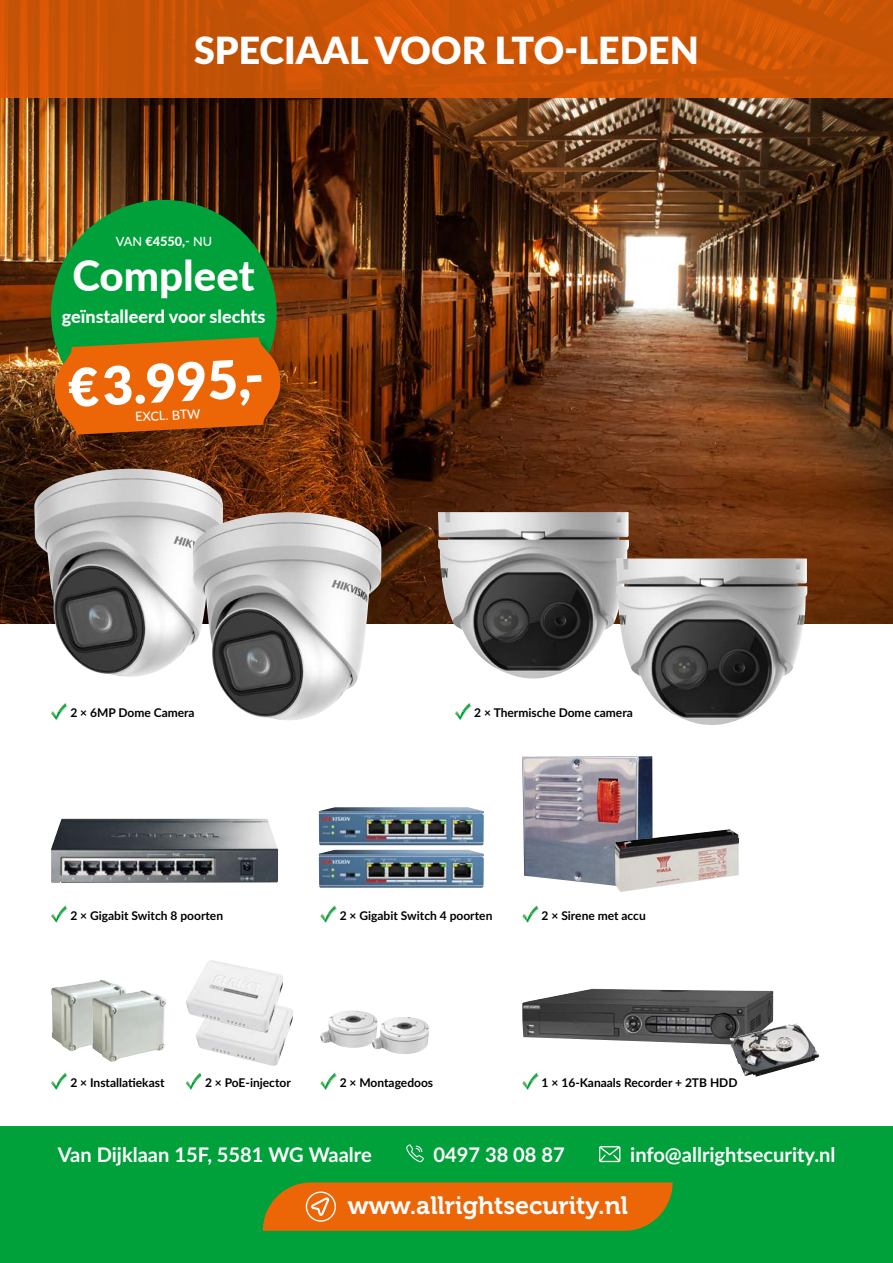
<style>
.page{position:relative;width:893px;height:1263px;background:#fff}
.page>*{position:absolute;margin:0;border:0;box-sizing:border-box;transform-origin:0 0}
.t1{font:900 52.95px "Lato";color:#fff}
.t2{font:800 42px "Lato";color:#fff}
.t3{font:900 37.5px "Lato";color:#fff}
.t4{font:25.05px "Museo 700";color:#fff}
.t5{font:700 20.1px "Lato";color:#fff}
.t6{font:800 18px "Lato";color:#fff}
.t7{font:800 12.75px "Lato";color:#fff}
.t8{font:500 12.75px "Lato";color:#fff}
.t9{font:700 12px "Lato";color:#000}
.s1{font-weight:500}
</style>
<div class="page">
<img style="left:0;top:98px;width:893px;height:526px">
<img style="left:522px;top:989px;width:251px;height:56px">
<div style="left:0;top:1127px;width:893px;height:136px;background:#00a13a"></div>
<svg style="left:263px;top:1182px;width:410px;height:49px;background:#dd6b0e"></svg>
<svg style="left:406px;top:1144px;width:18px;height:18px"></svg>
<svg style="left:599px;top:1146px;width:21px;height:16px"></svg>
<svg style="left:455px;top:703px;width:17px;height:18px"></svg>
<img style="left:459px;top:706px;width:12px;height:14px">
<svg style="left:320px;top:1073px;width:17px;height:17px"></svg>
<img style="left:324px;top:1075px;width:12px;height:14px">
<svg style="left:186px;top:1072px;width:16px;height:18px"></svg>
<img style="left:190px;top:1075px;width:11px;height:14px">
<svg style="left:51px;top:1072px;width:17px;height:18px"></svg>
<img style="left:55px;top:1075px;width:12px;height:14px">
<svg style="left:522px;top:1073px;width:17px;height:17px"></svg>
<img style="left:526px;top:1075px;width:12px;height:14px">
<svg style="left:51px;top:703px;width:17px;height:18px"></svg>
<img style="left:55px;top:706px;width:12px;height:14px">
<svg style="left:522px;top:905px;width:17px;height:18px"></svg>
<img style="left:526px;top:908px;width:12px;height:14px">
<svg style="left:320px;top:905px;width:17px;height:18px"></svg>
<img style="left:324px;top:908px;width:12px;height:14px">
<svg style="left:51px;top:905px;width:17px;height:18px"></svg>
<img style="left:55px;top:908px;width:12px;height:14px">
<div style="left:51px;top:200px;width:226px;height:225px;background:#00a13a;border-radius:50%"></div>
<div style="left:55px;top:337px;width:237px;height:109px;background:#000;opacity:.25"></div>
<svg style="left:53px;top:337px;width:229px;height:98px;background:#cd630c"></svg>
<img style="left:320px;top:1010px;width:55px;height:38px">
<img style="left:372px;top:1017px;width:57px;height:37px">
<img style="left:730px;top:1023px;width:89px;height:53px">
<img style="left:51px;top:818px;width:227px;height:65px">
<img style="left:438px;top:512px;width:191px;height:166px">
<img style="left:616px;top:558px;width:191px;height:167px">
<img style="left:319px;top:807px;width:165px;height:38px">
<img style="left:319px;top:849px;width:165px;height:39px">
<img style="left:196px;top:1007px;width:97px;height:59px">
<img style="left:186px;top:960px;width:98px;height:72px">
<img style="left:522px;top:756px;width:131px;height:130px">
<img style="left:615px;top:829px;width:124px;height:63px">
<img style="left:51px;top:980px;width:75px;height:71px">
<img style="left:92px;top:990px;width:74px;height:72px">
<img style="left:34px;top:469px;width:189px;height:208px">
<img style="left:193px;top:512px;width:188px;height:208px">
<svg style="left:0;top:0;width:893px;height:98px;background:#cb5506"></svg>
<h3 class="t3" style="left:194px;top:22px;width:506px">SPECIAAL VOOR LTO-LEDEN</h3>
<p class="t7" style="left:116px;top:231px;width:98px"><span class="s1">VAN</span> €4550,- <span class="s1">NU</span></p>
<h2 class="t2" style="left:72px;top:245px;width:184px">Compleet</h2>
<h3 class="t6" style="left:62px;top:303px;width:205px">geïnstalleerd voor slechts</h3>
<h1 class="t1" style="left:66px;top:348px;width:198px;rotate:-3deg">€ 3.995,-</h1>
<p class="t8" style="left:135px;top:408px;width:67px;rotate:-3deg">EXCL. BTW</p>
<p class="t9" style="left:70px;top:704px;width:126px">2 × 6MP Dome Camera</p>
<p class="t9" style="left:474px;top:704px;width:160px">2 × Thermische Dome camera</p>
<p class="t9" style="left:70px;top:907px;width:154px">2 × Gigabit Switch 8 poorten</p>
<p class="t9" style="left:340px;top:907px;width:154px">2 × Gigabit Switch 4 poorten</p>
<p class="t9" style="left:542px;top:907px;width:106px">2 × Sirene met accu</p>
<p class="t9" style="left:70px;top:1074px;width:96px">2 × Installatiekast</p>
<p class="t9" style="left:205px;top:1074px;width:87px">2 × PoE-injector</p>
<p class="t9" style="left:340px;top:1074px;width:95px">2 × Montagedoos</p>
<p class="t9" style="left:542px;top:1074px;width:197px">1 × 16-Kanaals Recorder + 2TB HDD</p>
<h3 class="t5" style="left:58px;top:1140px;width:315px">Van Dijklaan 15F, 5581 WG Waalre</h3>
<h3 class="t5" style="left:434px;top:1140px;width:133px">0497 38 08 87</h3>
<h3 class="t5" style="left:630px;top:1140px;width:207px">info@allrightsecurity.nl</h3>
<h3 class="t4" style="left:348px;top:1191px;width:282px">www.allrightsecurity.nl</h3>
</div>
